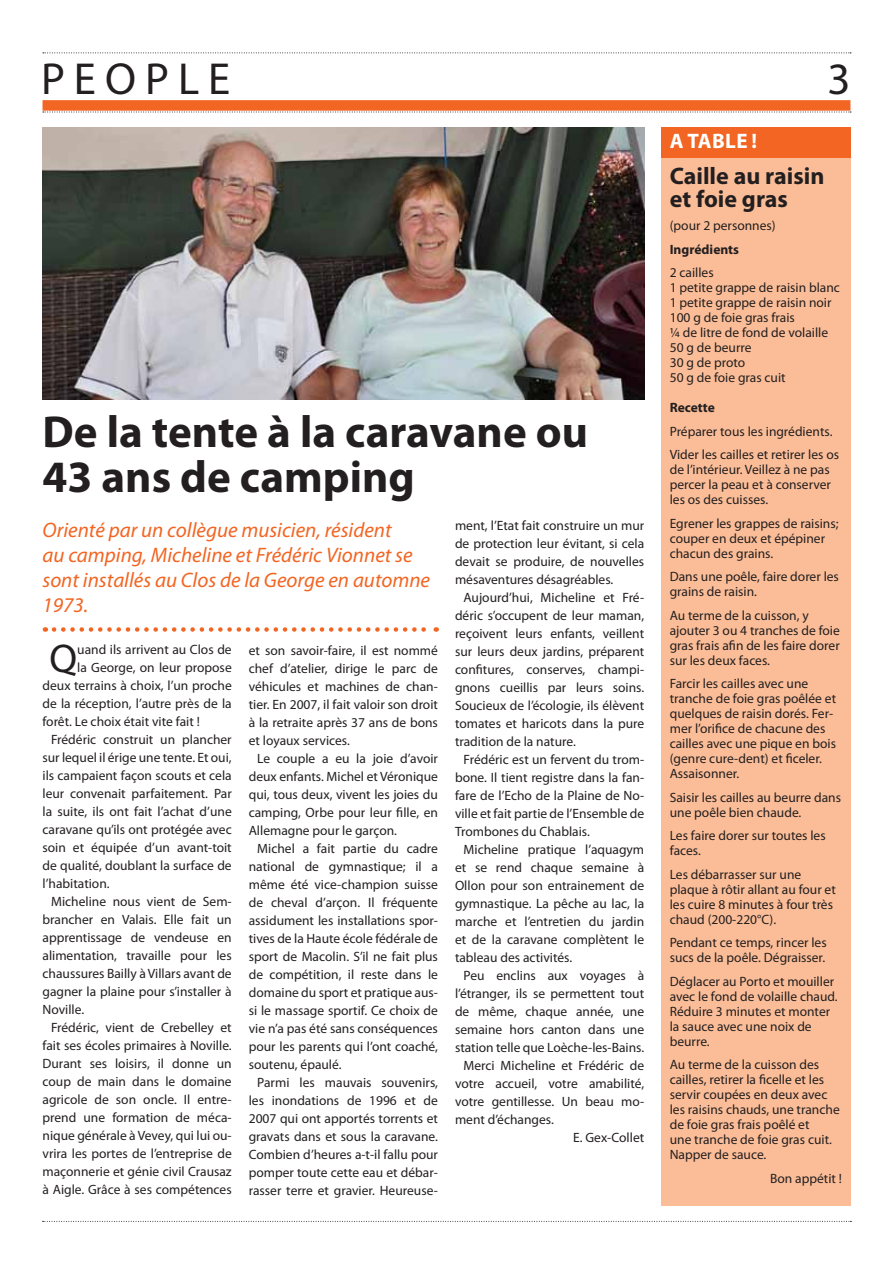
<style>
.page{position:relative;width:893px;height:1263px;background:#fff}
.page>*{position:absolute;margin:0;border:0;box-sizing:border-box;transform-origin:0 0}
.t1{font:700 45px/45px "Myriad Pro";color:#231f20}
.t2{font:45px "Myriad Pro";letter-spacing:.2em;color:#231f20}
.t3{font:40.2px "Myriad Pro";color:#231f20}
.t4{font:700 24px/22.5px "Myriad Pro";color:#231f20}
.t5{font:italic 21px/25.2px "Myriad Pro";color:#f26522}
.t6{font:700 21px "Myriad Pro";letter-spacing:.085em;color:#fff}
.t7{font:13.5px/18px "Myriad Pro";color:#231f20}
.t8{font:700 13.5px "Myriad Pro";color:#231f20}
</style>
<div class="page">
<div style="left:43px;top:100px;width:807px;height:11px;background:#f26522"></div>
<svg style="left:43px;top:53px;width:808px;height:1px"></svg>
<svg style="left:43px;top:1221px;width:808px;height:1px"></svg>
<svg style="left:43px;top:112px;width:808px;height:1px"></svg>
<div style="left:661px;top:128px;width:189px;height:30px;background:#f26522"></div>
<img style="left:43px;top:128px;width:601px;height:272px">
<svg style="left:54px;top:627px;width:383px;height:5px"></svg>
<div style="left:661px;top:158px;width:189px;height:1047px;background:#fbbd97"></div>
<h1 class="t2" style="left:41px;top:51px;width:191px">PEOPLE</h1>
<h1 class="t2" style="left:827px;top:51px;width:25px">3</h1>
<h1 class="t1" style="left:43px;top:408px;width:547px">De la tente à la caravane ou<br>43 ans de camping</h1>
<p class="t7" style="left:455px;top:516px;width:191px;text-align:justify">ment, l’Etat fait construire un mur de protection leur évitant, si cela devait se produire, de nouvelles mésaventures désagréables.</p>
<p class="t7" style="left:455px;top:588px;width:191px;text-align:justify;text-indent:9px">Aujourd’hui, Micheline et Fré&shy;déric s’occupent de leur maman, reçoivent leurs enfants, veillent sur leurs deux jardins, préparent confitures, conserves, champi&shy;gnons cueillis par leurs soins.<br>Soucieux de l’écologie, ils élèvent tomates et haricots dans la pure tradition de la nature.</p>
<p class="t7" style="left:455px;top:750px;width:191px;text-align:justify;text-indent:9px">Frédéric est un fervent du trom&shy;bone. Il tient registre dans la fan&shy;fare de l’Echo de la Plaine de No&shy;ville et fait partie de l’Ensemble de Trombones du Chablais.</p>
<p class="t7" style="left:455px;top:840px;width:191px;text-align:justify;text-indent:9px">Micheline pratique l’aquagym et se rend chaque semaine à Ollon pour son entrainement de gymnastique. La pêche au lac, la marche et l’entretien du jardin et de la caravane complètent le tableau des activités.</p>
<p class="t7" style="left:463px;top:966px;width:182px">Peu enclins aux voyages à</p>
<p class="t7" style="left:455px;top:984px;width:191px">l’étranger, ils se permettent tout</p>
<p class="t7" style="left:455px;top:1002px;width:191px">de même, chaque année, une</p>
<p class="t7" style="left:455px;top:1020px;width:191px">semaine hors canton dans une</p>
<p class="t7" style="left:455px;top:1038px;width:191px">station telle que Loèche-les-Bains.</p>
<p class="t7" style="left:463px;top:1056px;width:182px">Merci Micheline et Frédéric de</p>
<p class="t7" style="left:455px;top:1074px;width:191px">votre accueil, votre amabilité,</p>
<p class="t7" style="left:455px;top:1092px;width:191px">votre gentillesse. Un beau mo-</p>
<p class="t7" style="left:455px;top:1110px;width:100px">ment d’échanges.</p>
<p class="t7" style="left:573px;top:1128px;width:72px">E. Gex-Collet</p>
<h3 class="t5" style="left:43px;top:517px;width:389px">Orienté par un collègue musicien, résident<br>au camping, Micheline et Frédéric Vionnet se sont installés au Clos de la George en automne 1973.</h3>
<h2 class="t3" style="left:50px;top:634px;width:29px">Q</h2>
<p class="t7" style="left:77px;top:641px;width:156px">uand ils arrivent au Clos de</p>
<p class="t7" style="left:249px;top:641px;width:191px;text-align:justify">et son savoir-faire, il est nommé chef d’atelier, dirige le parc de véhicules et machines de chan&shy;tier. En 2007, il fait valoir son droit à la retraite après 37 ans de bons et loyaux services.</p>
<p class="t7" style="left:249px;top:749px;width:191px;text-align:justify;text-indent:9px">Le couple a eu la joie d’avoir deux enfants. Michel et Véronique qui, tous deux, vivent les joies du camping, Orbe pour leur fille, en Allemagne pour le garçon.</p>
<p class="t7" style="left:249px;top:839px;width:191px;text-align:justify;text-indent:9px">Michel a fait partie du cadre national de gymnastique; il a même été vice-champion suisse de cheval d’arçon. Il fréquente assidument les installations spor&shy;tives de la Haute école fédérale de sport de Macolin. S’il ne fait plus de compétition, il reste dans le domaine du sport et pratique aus&shy;si le massage sportif. Ce choix de vie n’a pas été sans conséquences pour les parents qui l’ont coaché, soutenu, épaulé.</p>
<p class="t7" style="left:249px;top:1073px;width:191px;text-align:justify;text-indent:9px">Parmi les mauvais souvenirs, les inondations de 1996 et de 2007 qui ont apportés torrents et gravats dans et sous la caravane.<br>Combien d’heures a-t-il fallu pour pomper toute cette eau et débar&shy;rasser terre et gravier. Heureuse-</p>
<p class="t7" style="left:77px;top:659px;width:156px">la George, on leur propose</p>
<p class="t7" style="left:43px;top:677px;width:191px">deux terrains à choix, l’un proche</p>
<p class="t7" style="left:43px;top:695px;width:191px">de la réception, l’autre près de la</p>
<p class="t7" style="left:43px;top:713px;width:159px">forêt. Le choix était vite fait !</p>
<p class="t7" style="left:51px;top:731px;width:182px">Frédéric construit un plancher</p>
<p class="t7" style="left:43px;top:749px;width:191px">sur lequel il érige une tente. Et oui,</p>
<p class="t7" style="left:43px;top:767px;width:191px">ils campaient façon scouts et cela</p>
<p class="t7" style="left:43px;top:785px;width:191px">leur convenait parfaitement. Par</p>
<p class="t7" style="left:43px;top:803px;width:191px">la suite, ils ont fait l’achat d’une</p>
<p class="t7" style="left:43px;top:821px;width:191px">caravane qu’ils ont protégée avec</p>
<p class="t7" style="left:43px;top:839px;width:191px">soin et équipée d’un avant-toit</p>
<p class="t7" style="left:43px;top:857px;width:191px">de qualité, doublant la surface de</p>
<p class="t7" style="left:43px;top:875px;width:69px">l’habitation.</p>
<p class="t7" style="left:51px;top:892px;width:182px">Micheline nous vient de Sem-</p>
<p class="t7" style="left:43px;top:910px;width:191px">brancher en Valais. Elle fait un</p>
<p class="t7" style="left:43px;top:928px;width:191px">apprentissage de vendeuse en</p>
<p class="t7" style="left:43px;top:946px;width:191px">alimentation, travaille pour les</p>
<p class="t7" style="left:43px;top:964px;width:191px">chaussures Bailly à Villars avant de</p>
<p class="t7" style="left:43px;top:982px;width:191px">gagner la plaine pour s’installer à</p>
<p class="t7" style="left:43px;top:1000px;width:43px">Noville.</p>
<p class="t7" style="left:51px;top:1018px;width:182px">Frédéric, vient de Crebelley et</p>
<p class="t7" style="left:43px;top:1036px;width:191px">fait ses écoles primaires à Noville.</p>
<p class="t7" style="left:43px;top:1054px;width:191px">Durant ses loisirs, il donne un</p>
<p class="t7" style="left:43px;top:1072px;width:191px">coup de main dans le domaine</p>
<p class="t7" style="left:43px;top:1090px;width:191px">agricole de son oncle. Il entre-</p>
<p class="t7" style="left:43px;top:1108px;width:191px">prend une formation de méca-</p>
<p class="t7" style="left:43px;top:1126px;width:191px">nique générale à Vevey, qui lui ou-</p>
<p class="t7" style="left:43px;top:1144px;width:191px">vrira les portes de l’entreprise de</p>
<p class="t7" style="left:43px;top:1162px;width:191px">maçonnerie et génie civil Crausaz</p>
<p class="t7" style="left:43px;top:1180px;width:191px">à Aigle. Grâce à ses compétences</p>
<h3 class="t6" style="left:670px;top:127px;width:89px">A table !</h3>
<h3 class="t4" style="left:670px;top:164px;width:156px">Caille au raisin et foie gras</h3>
<p class="t7" style="left:670px;top:216px;width:107px">(pour 2 personnes)</p>
<p class="t8" style="left:670px;top:240px;width:71px">Ingrédients</p>
<p class="t7" style="left:670px;top:265px;width:172px;line-height:15px">2 cailles<br>1 petite grappe de raisin blanc<br>1 petite grappe de raisin noir<br>100 g de foie gras frais<br>¼ de litre de fond de volaille<br>50 g de beurre<br>30 g de proto<br>50 g de foie gras cuit</p>
<p class="t8" style="left:670px;top:399px;width:47px">Recette</p>
<p class="t7" style="left:670px;top:419px;width:171px;line-height:23.5px">Préparer tous les ingrédients.<br>Vider les cailles et retirer les os</p>
<p class="t7" style="left:670px;top:462px;width:163px;line-height:15px;text-align:justify">de l’intérieur. Veillez à ne pas percer la peau et à conserver les os des cuisses.</p>
<p class="t7" style="left:670px;top:515px;width:170px;line-height:15px">Egrener les grappes de raisins; couper en deux et épépiner chacun des grains.</p>
<p class="t7" style="left:670px;top:569px;width:171px;line-height:15px">Dans une poêle, faire dorer les grains de raisin.</p>
<p class="t7" style="left:670px;top:607px;width:172px;line-height:15px">Au terme de la cuisson, y ajouter 3 ou 4 tranches de foie gras frais afin de les faire dorer sur les deux faces.</p>
<p class="t7" style="left:670px;top:676px;width:168px;line-height:15px">Farcir les cailles avec une tranche de foie gras poêlée et quelques de raisin dorés. Fer&shy;mer l’orifice de chacune des cailles avec une pique en bois (genre cure-dent) et ficeler.<br>Assaisonner.</p>
<p class="t7" style="left:670px;top:789px;width:173px;line-height:15px">Saisir les cailles au beurre dans une poêle bien chaude.</p>
<p class="t7" style="left:670px;top:828px;width:157px;line-height:15px">Les faire dorer sur toutes les faces.</p>
<p class="t7" style="left:670px;top:866px;width:168px;line-height:15px">Les débarrasser sur une plaque à rôtir allant au four et les cuire 8 minutes à four très chaud (200-220°C).</p>
<p class="t7" style="left:670px;top:935px;width:158px;line-height:15px">Pendant ce temps, rincer les sucs de la poêle. Dégraisser.</p>
<p class="t7" style="left:670px;top:973px;width:170px;line-height:15px">Déglacer au Porto et mouiller avec le fond de volaille chaud.<br>Réduire 3 minutes et monter la sauce avec une noix de beurre.</p>
<p class="t7" style="left:670px;top:1057px;width:172px;line-height:15px">Au terme de la cuisson des cailles, retirer la ficelle et les servir coupées en deux avec les raisins chauds, une tranche de foie gras frais poêlé et<br>une tranche de foie gras cuit.<br>Napper de sauce.</p>
<p class="t7" style="left:770px;top:1169px;width:73px">Bon appétit !</p>
</div>
